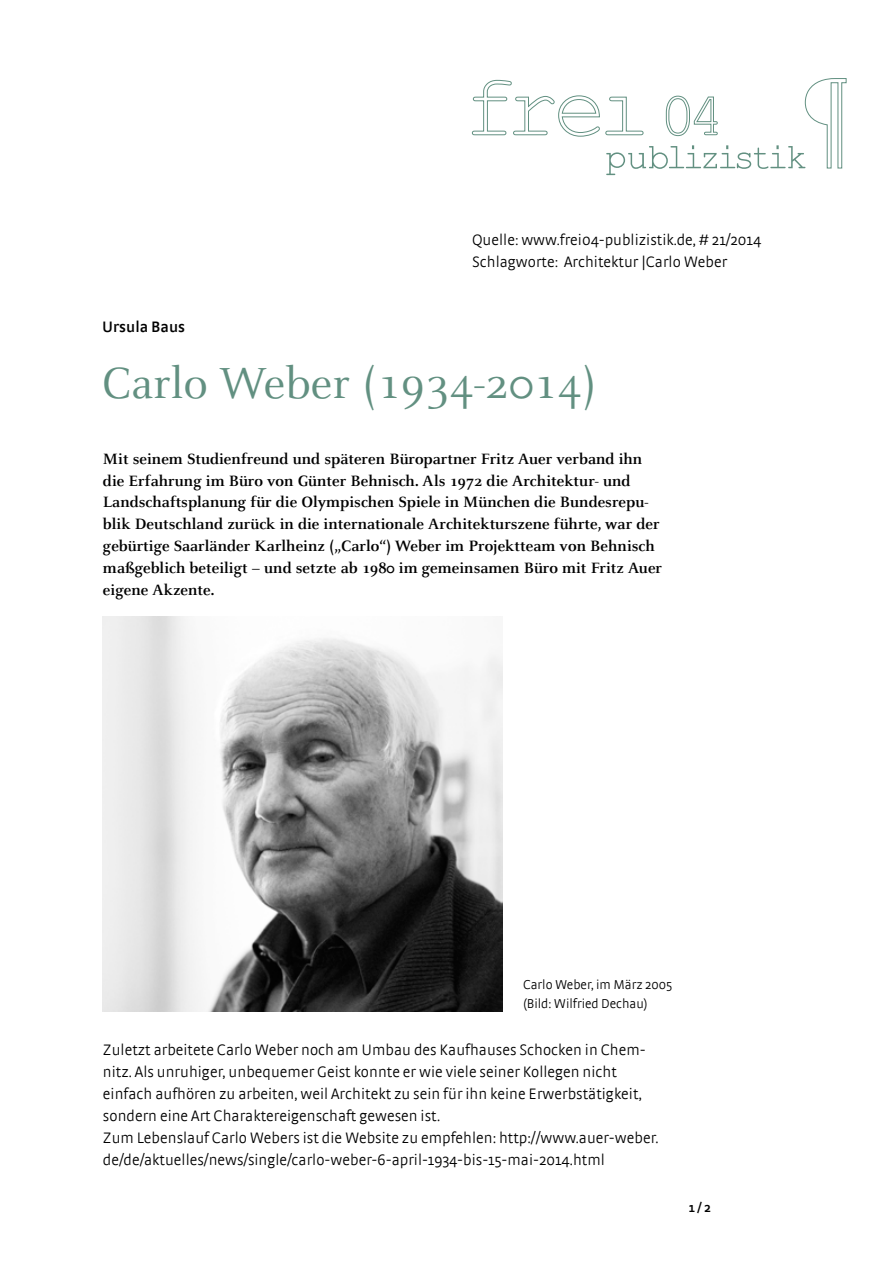
<style>
.page{position:relative;width:893px;height:1263px;background:#fff}
.page>*{position:absolute;margin:0;border:0;box-sizing:border-box;transform-origin:0 0}
.t1{font:48px "Celeste";letter-spacing:.005em;color:#629081}
.t2{font:700 16.5px/21.9px "Celeste";color:#000}
.t3{font:300 15.9px/21.9px "Strada";letter-spacing:.005em;color:#000}
.t4{font:300 15.9px/21.9px "Strada OT";letter-spacing:.005em;color:#000}
.t5{font:600 15.9px "Strada";letter-spacing:.005em;color:#000}
.t6{font:300 13.5px/18.3px "Strada";color:#000}
.t7{font:600 13.5px "Strada";color:#000}
</style>
<div class="page">
<svg style="left:472px;top:78px;width:374px;height:97px"></svg>
<img style="left:102px;top:617px;width:400px;height:394px">
<p class="t4" style="left:472px;top:229px;width:291px">Quelle: www.frei04-publizistik.de, # 21/2014<br>Schlagworte: Architektur |Carlo Weber</p>
<p class="t5" style="left:102px;top:318px;width:85px">Ursula Baus</p>
<h1 class="t1" style="left:102px;top:359px;width:496px">Carlo Weber (1934-2014)</h1>
<p class="t2" style="left:103px;top:448px;width:561px">Mit seinem Studienfreund und späteren Büropartner Fritz Auer verband ihn die Erfahrung im Büro von Günter Behnisch. Als 1972 die Architektur- und Landschaftsplanung für die Olympischen Spiele in München die Bundesrepu&shy;blik Deutschland zurück in die internationale Architekturszene führte, war der gebürtige Saarländer Karlheinz („Carlo“) Weber im Projektteam von Behnisch maßgeblich beteiligt – und setzte ab 1980 im gemeinsamen Büro mit Fritz Auer eigene Akzente.</p>
<p class="t6" style="left:523px;top:975px;width:151px">Carlo Weber, im März 2005 (Bild: Wilfried Dechau)</p>
<p class="t3" style="left:103px;top:1039px;width:557px">Zuletzt arbeitete Carlo Weber noch am Umbau des Kaufhauses Schocken in Chem&shy;nitz. Als unruhiger, unbequemer Geist konnte er wie viele seiner Kollegen nicht einfach aufhören zu arbeiten, weil Architekt zu sein für ihn keine Erwerbstätigkeit, sondern eine Art Charaktereigenschaft gewesen ist.<br>Zum Lebenslauf Carlo Webers ist die Website zu empfehlen: http://www.auer-weber. de/de/aktuelles/news/single/carlo-weber-6-april-1934-bis-15-mai-2014.html</p>
<p class="t7" style="left:689px;top:1199px;width:24px">1 / 2</p>
</div>
